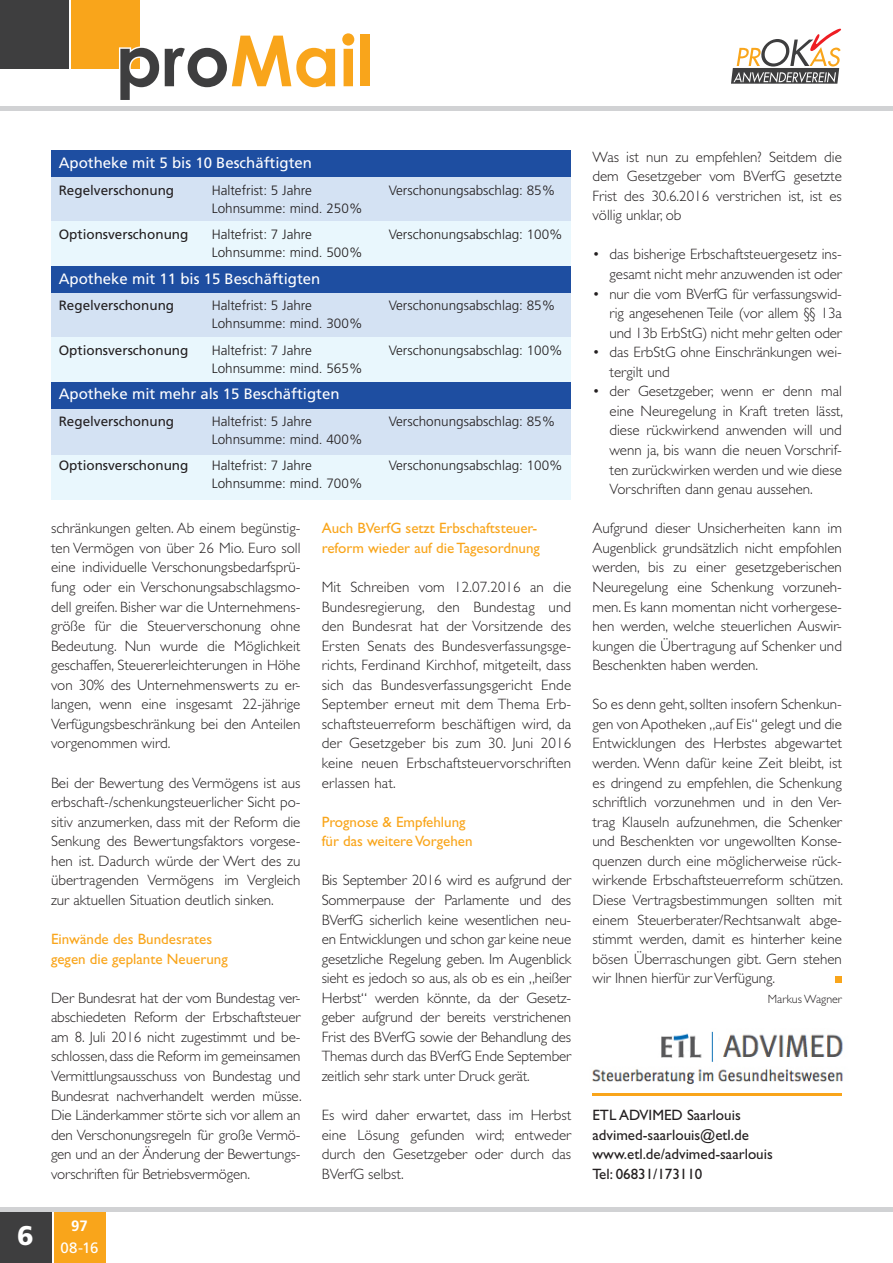
<style>
.page{position:relative;width:893px;height:1263px;background:#fff}
.page>*{position:absolute;margin:0;border:0;box-sizing:border-box;transform-origin:0 0}
.t1{font:700 70.5px "Century Gothic";color:#f9a51b}
.t2{font:900 27px "Frutiger";color:#fff}
.t3{font:300 15px/19.5px "Gill Sans";color:#231f20;text-align:justify}
.t4{font:15px/19.5px "Gill Sans";color:#f9a51b}
.t5{font:15px "Frutiger";color:#fff}
.t6{font:15px/19.5px "Gill Sans";color:#231f20}
.t7{font:700 15px "Frutiger";color:#fff}
.t8{font:300 13.5px "Frutiger";color:#231f20}
.t9{font:13.5px "Frutiger";color:#231f20}
.t10{font:300 12px "Gill Sans";color:#231f20}
.s1{color:#3e3e3f}
</style>
<div class="page">
<div style="left:72px;top:0;width:68px;height:68px;background:#f9a51b"></div>
<div style="left:0;top:0;width:68px;height:68px;background:#3e3e3f"></div>
<svg style="left:118px;top:46px;width:22px;height:23px"></svg>
<div style="left:0;top:106px;width:893px;height:5px;background:#d1d2d4"></div>
<svg style="left:731px;top:28px;width:111px;height:56px"></svg>
<hr style="left:592px;top:1093px;width:250px;height:3px;background:#f9a51b">
<div style="left:54px;top:1212px;width:51px;height:51px;background:#f9a51b"></div>
<div style="left:0;top:1212px;width:51px;height:51px;background:#3e3e3f"></div>
<hr style="left:0;top:1208px;width:893px;height:4px;background:#d1d2d4">
<div style="left:835px;top:976px;width:7px;height:7px;background:#f9a51b"></div>
<img style="left:592px;top:1031px;width:251px;height:53px">
<div style="left:51px;top:151px;width:519px;height:349px;background:#d4e2f3"></div>
<div style="left:51px;top:222px;width:519px;height:44px;background:#e9f7fd"></div>
<div style="left:51px;top:337px;width:519px;height:45px;background:#e9f7fd"></div>
<div style="left:51px;top:455px;width:519px;height:45px;background:#e9f7fd"></div>
<div style="left:51px;top:151px;width:519px;height:26px;background:#1e4ea1"></div>
<div style="left:51px;top:266px;width:519px;height:27px;background:#1e4ea1"></div>
<div style="left:51px;top:382px;width:519px;height:26px;background:#1e4ea1"></div>
<h1 class="t1" style="left:116px;top:16px;width:260px"><span class="s1">pro</span>Mail</h1>
<h2 class="t2" style="left:17px;top:1219px;width:18px">6</h2>
<p class="t5" style="left:59px;top:154px;width:255px">Apotheke mit 5 bis 10 Beschäftigten</p>
<p class="t9" style="left:59px;top:182px;width:117px">Regelverschonung</p>
<p class="t8" style="left:212px;top:183px;width:102px">Haltefrist: 5 Jahre</p>
<p class="t8" style="left:389px;top:183px;width:168px">Verschonungsabschlag: 85%</p>
<p class="t8" style="left:212px;top:201px;width:152px">Lohnsumme: mind. 250%</p>
<p class="t9" style="left:59px;top:227px;width:131px">Optionsverschonung</p>
<p class="t8" style="left:212px;top:227px;width:102px">Haltefrist: 7 Jahre</p>
<p class="t8" style="left:389px;top:227px;width:176px">Verschonungsabschlag: 100%</p>
<p class="t8" style="left:212px;top:245px;width:152px">Lohnsumme: mind. 500%</p>
<p class="t5" style="left:59px;top:270px;width:263px">Apotheke mit 11 bis 15 Beschäftigten</p>
<p class="t9" style="left:59px;top:298px;width:117px">Regelverschonung</p>
<p class="t8" style="left:212px;top:298px;width:102px">Haltefrist: 5 Jahre</p>
<p class="t8" style="left:389px;top:298px;width:168px">Verschonungsabschlag: 85%</p>
<p class="t8" style="left:212px;top:316px;width:152px">Lohnsumme: mind. 300%</p>
<p class="t9" style="left:59px;top:342px;width:131px">Optionsverschonung</p>
<p class="t8" style="left:212px;top:343px;width:102px">Haltefrist: 7 Jahre</p>
<p class="t8" style="left:389px;top:343px;width:176px">Verschonungsabschlag: 100%</p>
<p class="t8" style="left:212px;top:361px;width:152px">Lohnsumme: mind. 565%</p>
<p class="t5" style="left:59px;top:385px;width:282px">Apotheke mit mehr als 15 Beschäftigten</p>
<p class="t9" style="left:59px;top:413px;width:117px">Regelverschonung</p>
<p class="t8" style="left:212px;top:414px;width:102px">Haltefrist: 5 Jahre</p>
<p class="t8" style="left:389px;top:414px;width:168px">Verschonungsabschlag: 85%</p>
<p class="t8" style="left:212px;top:432px;width:152px">Lohnsumme: mind. 400%</p>
<p class="t9" style="left:59px;top:458px;width:131px">Optionsverschonung</p>
<p class="t8" style="left:212px;top:458px;width:102px">Haltefrist: 7 Jahre</p>
<p class="t8" style="left:389px;top:458px;width:176px">Verschonungsabschlag: 100%</p>
<p class="t8" style="left:212px;top:476px;width:152px">Lohnsumme: mind. 700%</p>
<p class="t3" style="left:51px;top:519px;width:251px">schränkungen gelten. Ab einem begünstig&shy;ten Vermögen von über 26 Mio. Euro soll eine individuelle Verschonungsbedarfsprü&shy;fung oder ein Verschonungsabschlagsmo&shy;dell greifen. Bisher war die Unternehmens&shy;größe für die Steuerverschonung ohne Bedeutung. Nun wurde die Möglichkeit geschaffen, Steuererleichterungen in Höhe von 30% des Unternehmenswerts zu er&shy;langen, wenn eine insgesamt 22-jährige Verfügungsbeschränkung bei den Anteilen vorgenommen wird.</p>
<p class="t3" style="left:51px;top:773px;width:251px">Bei der Bewertung des Vermögens ist aus erbschaft-/schenkungsteuerlicher Sicht po&shy;sitiv anzumerken, dass mit der Reform die Senkung des Bewertungsfaktors vorgese&shy;hen ist. Dadurch würde der Wert des zu übertragenden Vermögens im Vergleich zur aktuellen Situation deutlich sinken.</p>
<p class="t4" style="left:51px;top:929px;width:178px">Einwände des Bundesrates gegen die geplante Neuerung</p>
<p class="t3" style="left:51px;top:988px;width:252px">Der Bundesrat hat der vom Bundestag ver&shy;abschiedeten Reform der Erbschaftsteuer am 8. Juli 2016 nicht zugestimmt und be&shy;schlossen, dass die Reform im gemeinsamen Vermittlungsausschuss von Bundestag und Bundesrat nachverhandelt werden müsse.<br>Die Länderkammer störte sich vor allem an den Verschonungsregeln für große Vermö&shy;gen und an der Änderung der Bewertungs&shy;vorschriften für Betriebsvermögen.</p>
<p class="t7" style="left:71px;top:1217px;width:18px">97</p>
<p class="t5" style="left:61px;top:1239px;width:39px">08-16</p>
<p class="t4" style="left:322px;top:519px;width:220px">Auch BVerfG setzt Erbschaftsteuer&shy;reform wieder auf die Tagesordnung</p>
<p class="t3" style="left:322px;top:577px;width:251px">Mit Schreiben vom 12.07.2016 an die Bundesregierung, den Bundestag und den Bundesrat hat der Vorsitzende des Ersten Senats des Bundesverfassungsge&shy;richts, Ferdinand Kirchhof, mitgeteilt, dass sich das Bundesverfassungsgericht Ende September erneut mit dem Thema Erb&shy;schaftsteuerreform beschäftigen wird, da der Gesetzgeber bis zum 30. Juni 2016 keine neuen Erbschaftsteuervorschriften erlassen hat.</p>
<p class="t4" style="left:322px;top:812px;width:152px">Prognose &amp; Empfehlung für das weitere Vorgehen</p>
<p class="t3" style="left:322px;top:871px;width:251px">Bis September 2016 wird es aufgrund der Sommerpause der Parlamente und des BVerfG sicherlich keine wesentlichen neu&shy;en Entwicklungen und schon gar keine neue gesetzliche Regelung geben. Im Augenblick sieht es jedoch so aus, als ob es ein „heißer Herbst“ werden könnte, da der Gesetz&shy;geber aufgrund der bereits verstrichenen Frist des BVerfG sowie der Behandlung des Themas durch das BVerfG Ende September zeitlich sehr stark unter Druck gerät.</p>
<p class="t3" style="left:322px;top:1105px;width:251px">Es wird daher erwartet, dass im Herbst eine Lösung gefunden wird; entweder durch den Gesetzgeber oder durch das BVerfG selbst.</p>
<p class="t3" style="left:592px;top:147px;width:251px">Was ist nun zu empfehlen? Seitdem die dem Gesetzgeber vom BVerfG gesetzte Frist des 30.6.2016 verstrichen ist, ist es völlig unklar, ob</p>
<p class="t3" style="left:592px;top:245px;width:251px;text-align:right">• das bisherige Erbschaftsteuergesetz ins&shy;gesamt nicht mehr anzuwenden ist oder</p>
<p class="t3" style="left:609px;top:284px;width:234px;text-indent:-17px">• nur die vom BVerfG für verfassungswid&shy;rig angesehenen Teile (vor allem §§ 13a und 13b ErbStG) nicht mehr gelten oder</p>
<p class="t3" style="left:609px;top:343px;width:234px;text-indent:-17px">• das ErbStG ohne Einschränkungen wei&shy;tergilt und</p>
<p class="t3" style="left:609px;top:382px;width:235px;text-indent:-17px">• der Gesetzgeber, wenn er denn mal eine Neuregelung in Kraft treten lässt, diese rückwirkend anwenden will und wenn ja, bis wann die neuen Vorschrif&shy;ten zurückwirken werden und wie diese Vorschriften dann genau aussehen.</p>
<p class="t3" style="left:592px;top:519px;width:251px">Aufgrund dieser Unsicherheiten kann im Augenblick grundsätzlich nicht empfohlen werden, bis zu einer gesetzgeberischen Neuregelung eine Schenkung vorzuneh&shy;men. Es kann momentan nicht vorhergese&shy;hen werden, welche steuerlichen Auswir&shy;kungen die Übertragung auf Schenker und Beschenkten haben werden.</p>
<p class="t3" style="left:592px;top:695px;width:252px">So es denn geht, sollten insofern Schenkun&shy;gen von Apotheken „auf Eis“ gelegt und die Entwicklungen des Herbstes abgewartet werden. Wenn dafür keine Zeit bleibt, ist es dringend zu empfehlen, die Schenkung schriftlich vorzunehmen und in den Ver&shy;trag Klauseln aufzunehmen, die Schenker und Beschenkten vor ungewollten Konse&shy;quenzen durch eine möglicherweise rück&shy;wirkende Erbschaftsteuerreform schützen.<br>Diese Vertragsbestimmungen sollten mit einem Steuerberater/Rechtsanwalt abge&shy;stimmt werden, damit es hinterher keine bösen Überraschungen gibt. Gern stehen wir Ihnen hierfür zur Verfügung.</p>
<p class="t10" style="left:768px;top:992px;width:76px">Markus Wagner</p>
<p class="t6" style="left:592px;top:1105px;width:182px">ETL ADVIMED Saarlouis advimed-saarlouis@etl.de www.etl.de/advimed-saarlouis<br>Tel: 06831/173110</p>
</div>
